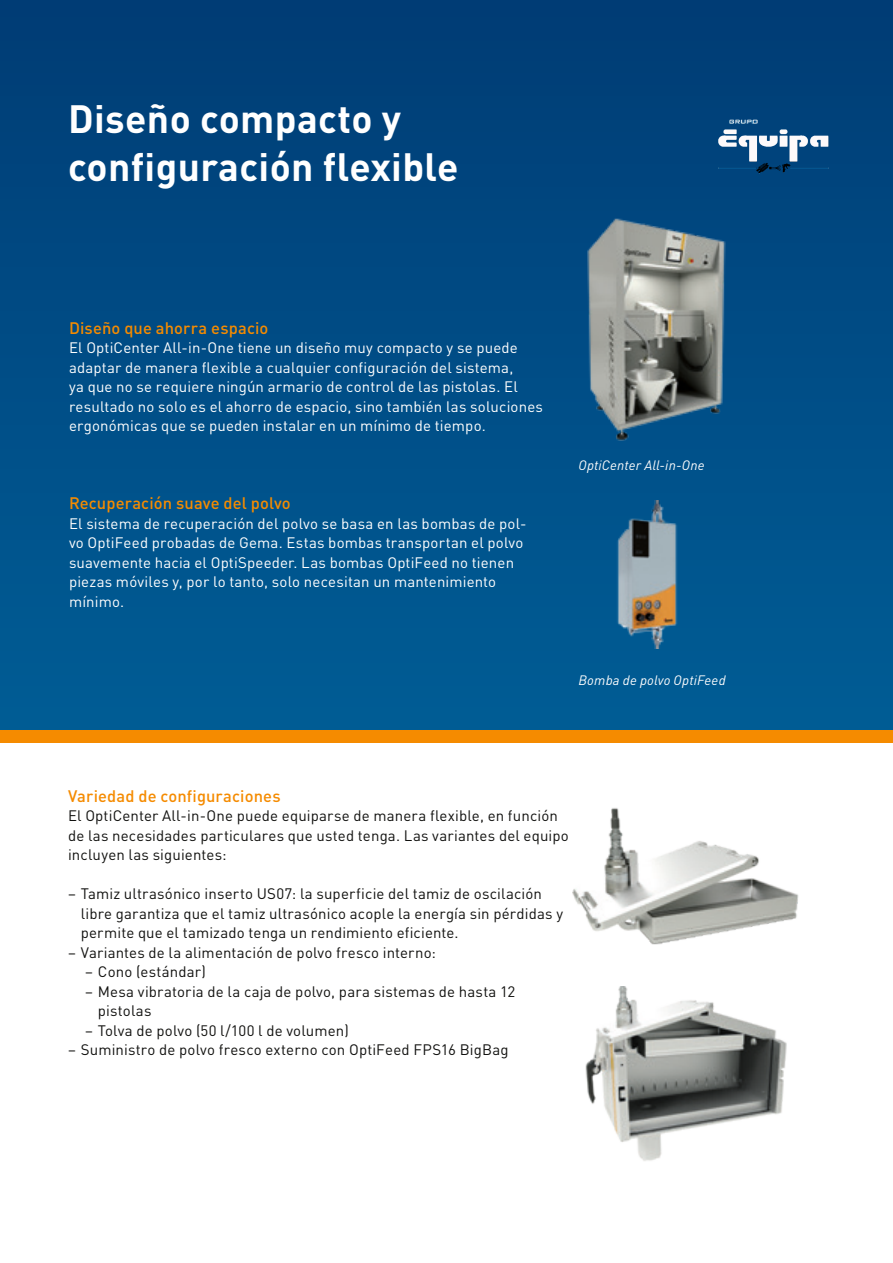
<style>
.page{position:relative;width:893px;height:1263px;background:#fff}
.page>*{position:absolute;margin:0;border:0;box-sizing:border-box;transform-origin:0 0}
.Haupttitel_Weiss_Bol{font:700 39px "DIN Pro";letter-spacing:.01em;color:#fff}
.Untertitel_Orange_Me{font:500 16.5px "DIN Pro";letter-spacing:.005em;color:#f58b00}
.Text_Schwarz_Regular{font:15px/19.5px "DIN Pro";letter-spacing:.01em;color:#11110f}
.Text_Weiss_Regular_1{font:15px/19.5px "DIN Pro";letter-spacing:.01em;color:#fff}
.Bildunterschrift{font:italic 13.5px "DIN Pro";letter-spacing:.015em;color:#fff}
</style>
<div class="page">
<div style="left:0;top:0;width:893px;height:737px;background:linear-gradient(to bottom,#003c75,#005d96)"></div>
<div style="left:0;top:730px;width:893px;height:13px;background:#f58b00"></div>
<img style="left:582px;top:210px;width:151px;height:232px">
<img style="left:580px;top:500px;width:230px;height:149px">
<img style="left:572px;top:808px;width:227px;height:137px">
<img style="left:585px;top:987px;width:202px;height:174px">
<img style="left:695px;top:107px;width:156px;height:78px">
<p class="Haupttitel_Weiss_Bol" style="left:68px;top:86px;width:335px">Diseño compacto y</p>
<p class="Haupttitel_Weiss_Bol" style="left:68px;top:134px;width:392px">configuración flexible</p>
<p class="Untertitel_Orange_Me" style="left:69px;top:314px;width:201px">Diseño que ahorra espacio</p>
<p class="Text_Weiss_Regular_1" style="left:69px;top:336px;width:476px">El OptiCenter All-in-One tiene un diseño muy compacto y se puede adaptar de manera flexible a cualquier configuración del sistema,<br>ya que no se requiere ningún armario de control de las pistolas. El resultado no solo es el ahorro de espacio, sino también las soluciones ergonómicas que se pueden instalar en un mínimo de tiempo.</p>
<p class="Untertitel_Orange_Me" style="left:69px;top:490px;width:223px">Recuperación suave del polvo</p>
<p class="Text_Weiss_Regular_1" style="left:69px;top:512px;width:459px">El sistema de recuperación del polvo se basa en las bombas de pol&shy;vo OptiFeed probadas de Gema. Estas bombas transportan el polvo suavemente hacia el OptiSpeeder. Las bombas OptiFeed no tienen piezas móviles y, por lo tanto, solo necesitan un mantenimiento mínimo.</p>
<p class="Bildunterschrift" style="left:578px;top:455px;width:128px">OptiCenter All-in-One</p>
<p class="Bildunterschrift" style="left:578px;top:669px;width:149px">Bomba de polvo OptiFeed</p>
<p class="Untertitel_Orange_Me" style="left:68px;top:782px;width:214px">Variedad de configuraciones</p>
<p class="Text_Schwarz_Regular" style="left:68px;top:804px;width:502px">El OptiCenter All-in-One puede equiparse de manera flexible, en función de las necesidades particulares que usted tenga. Las variantes del equipo incluyen las siguientes:</p>
<p class="Text_Schwarz_Regular" style="left:81px;top:882px;width:484px;text-indent:-13px">– Tamiz ultrasónico inserto US07: la superficie del tamiz de oscilación libre garantiza que el tamiz ultrasónico acople la energía sin pérdidas y permite que el tamizado tenga un rendimiento eficiente.</p>
<p class="Text_Schwarz_Regular" style="left:68px;top:941px;width:369px">– Variantes de la alimentación de polvo fresco interno:</p>
<p class="Text_Schwarz_Regular" style="left:85px;top:960px;width:122px">– Cono (estándar)</p>
<p class="Text_Schwarz_Regular" style="left:98px;top:980px;width:419px;text-indent:-13px">– Mesa vibratoria de la caja de polvo, para sistemas de hasta 12 pistolas</p>
<p class="Text_Schwarz_Regular" style="left:85px;top:1019px;width:265px">– Tolva de polvo (50 l/100 l de volumen)</p>
<p class="Text_Schwarz_Regular" style="left:68px;top:1038px;width:442px">– Suministro de polvo fresco externo con OptiFeed FPS16 BigBag</p>
</div>
